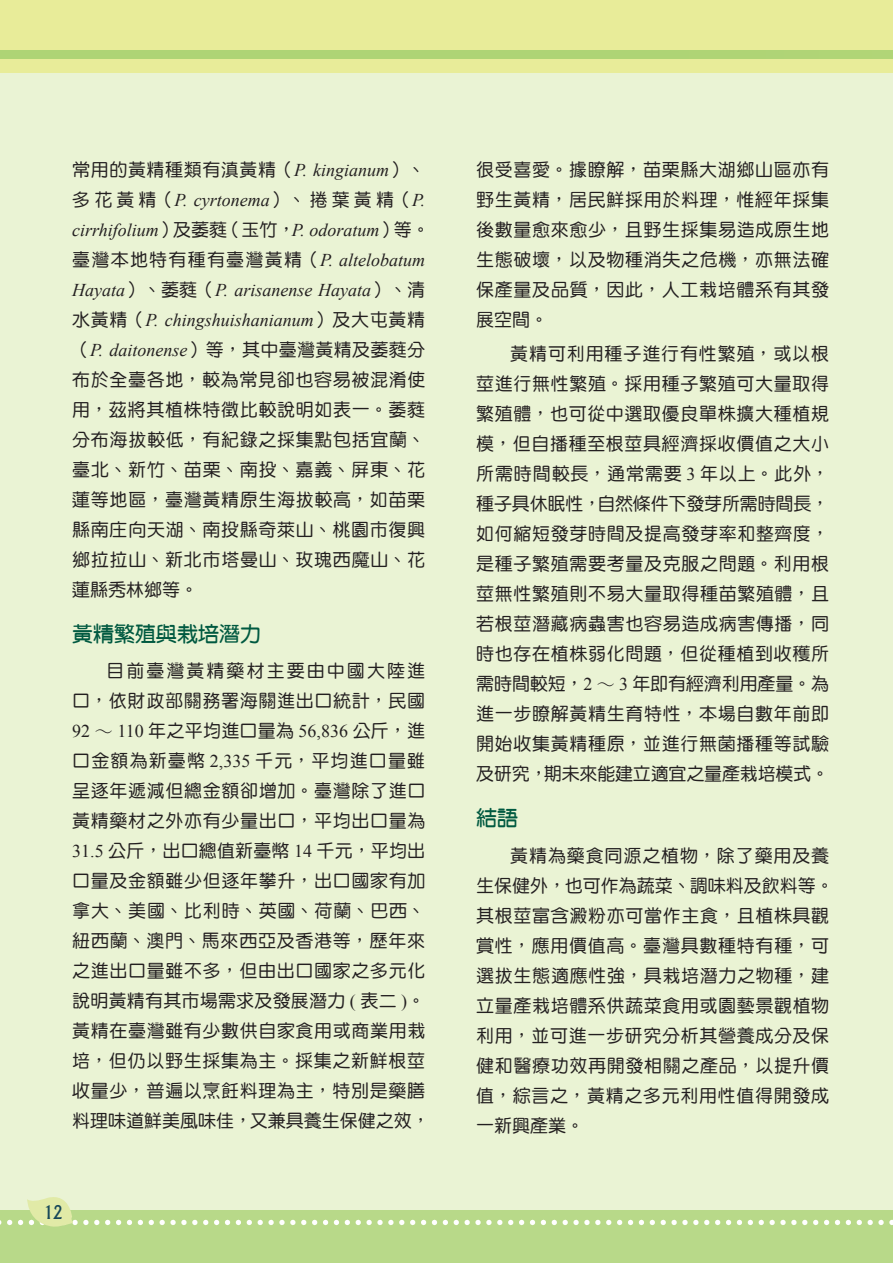
<style>
.page{position:relative;width:893px;height:1263px;background:#fff}
.page>*{position:absolute;margin:0;border:0;box-sizing:border-box;transform-origin:0 0}
.t1{font:21px "DF Yuan Bd HK BF";color:#005940}
.t2{font:18px/30px "DF Yuan Md HK BF";letter-spacing:.035em;color:#231f20}
.t3{font:500 18px "Albertus";color:#174859;scale:.9 1}
.s1{font-family:"Times New Roman";font-style:italic}
.s2{font-family:"Times New Roman"}
.s3{font-family:"Adobe Ming Std";font-weight:300}
</style>
<div class="page">
<div style="left:0;top:66px;width:893px;height:1146px;background:#eaf3d4"></div>
<div style="left:0;top:1210px;width:893px;height:53px;background:#b8d989"></div>
<div style="left:0;top:0;width:893px;height:72px;background:#e8ec99"></div>
<div style="left:0;top:50px;width:893px;height:8px;background:#aed475"></div>
<svg style="left:0;top:1197px;width:893px;height:30px"></svg>
<p class="t2" style="left:72px;top:155px;width:359px">常用的黃精種類有滇黃精（<span class="s1">P. kingianum</span>）、多花黃精（<span class="s1">P. cyrtonema</span>）、捲葉黃精（<span class="s1">P. cirrhifolium</span>）及萎蕤（玉竹，<span class="s1">P. odoratum</span>）等。臺灣本地特有種有臺灣黃精（<span class="s1">P. altelobatum<br>Hayata</span>）、萎蕤（<span class="s1">P. arisanense Hayata</span>）、清水黃精（<span class="s1">P. chingshuishanianum</span>）及大屯黃精（<span class="s1">P. daitonense</span>）等，其中臺灣黃精及萎蕤分布於全臺各地，較為常見卻也容易被混淆使用，茲將其植株特徵比較說明如表一。萎蕤分布海拔較低，有紀錄之採集點包括宜蘭、臺北、新竹、苗栗、南投、嘉義、屏東、花蓮等地區，臺灣黃精原生海拔較高，如苗栗縣南庄向天湖、南投縣奇萊山、桃園市復興鄉拉拉山、新北市塔曼山、玫瑰西魔山、花蓮縣秀林鄉等。</p>
<p class="t1" style="left:72px;top:623px;width:191px">黃精繁殖與栽培潛力</p>
<p class="t2" style="left:72px;top:656px;width:359px;text-indent:34px">目前臺灣黃精藥材主要由中國大陸進口，依財政部關務署海關進出口統計，民國<br><span class="s2">92</span> <span class="s3">～</span> <span class="s2">110</span> 年之平均進口量為 <span class="s2">56,836</span> 公斤，進口金額為新臺幣 <span class="s2">2,335</span> 千元，平均進口量雖呈逐年遞減但總金額卻增加。臺灣除了進口黃精藥材之外亦有少量出口，平均出口量為<br><span class="s2">31.5</span> 公斤，出口總值新臺幣 <span class="s2">14</span> 千元，平均出口量及金額雖少但逐年攀升，出口國家有加拿大、美國、比利時、英國、荷蘭、巴西、紐西蘭、澳門、馬來西亞及香港等，歷年來之進出口量雖不多，但由出口國家之多元化說明黃精有其市場需求及發展潛力 <span class="s2">(</span> 表二 <span class="s2">)</span>。黃精在臺灣雖有少數供自家食用或商業用栽培，但仍以野生採集為主。採集之新鮮根莖收量少，普遍以烹飪料理為主，特別是藥膳料理味道鮮美風味佳，又兼具養生保健之效，</p>
<p class="t3" style="left:44px;top:1201px;width:23px">12</p>
<p class="t2" style="left:476px;top:155px;width:355px;text-align:justify">很受喜愛。據瞭解，苗栗縣大湖鄉山區亦有野生黃精，居民鮮採用於料理，惟經年採集後數量愈來愈少，且野生採集易造成原生地生態破壞，以及物種消失之危機，亦無法確保產量及品質，因此，人工栽培體系有其發展空間。</p>
<p class="t2" style="left:476px;top:339px;width:354px;text-align:justify;text-indent:34px">黃精可利用種子進行有性繁殖，或以根莖進行無性繁殖。採用種子繁殖可大量取得繁殖體，也可從中選取優良單株擴大種植規模，但自播種至根莖具經濟採收價值之大小所需時間較長，通常需要 <span class="s2">3</span> 年以上。此外，種子具休眠性，自然條件下發芽所需時間長，如何縮短發芽時間及提高發芽率和整齊度，是種子繁殖需要考量及克服之問題。利用根莖無性繁殖則不易大量取得種苗繁殖體，且若根莖潛藏病蟲害也容易造成病害傳播，同時也存在植株弱化問題，但從種植到收穫所需時間較短，<span class="s2">2</span> <span class="s3">～</span> <span class="s2">3</span> 年即有經濟利用產量。為進一步瞭解黃精生育特性，本場自數年前即開始收集黃精種原，並進行無菌播種等試驗及研究，期未來能建立適宜之量產栽培模式。</p>
<p class="t1" style="left:476px;top:808px;width:43px">結語</p>
<p class="t2" style="left:476px;top:840px;width:359px;text-indent:34px">黃精為藥食同源之植物，除了藥用及養生保健外，也可作為蔬菜、調味料及飲料等。其根莖富含澱粉亦可當作主食，且植株具觀賞性，應用價值高。臺灣具數種特有種，可選拔生態適應性強，具栽培潛力之物種，建立量產栽培體系供蔬菜食用或園藝景觀植物利用，並可進一步研究分析其營養成分及保健和醫療功效再開發相關之產品，以提升價值，綜言之，黃精之多元利用性值得開發成一新興產業。</p>
</div>
